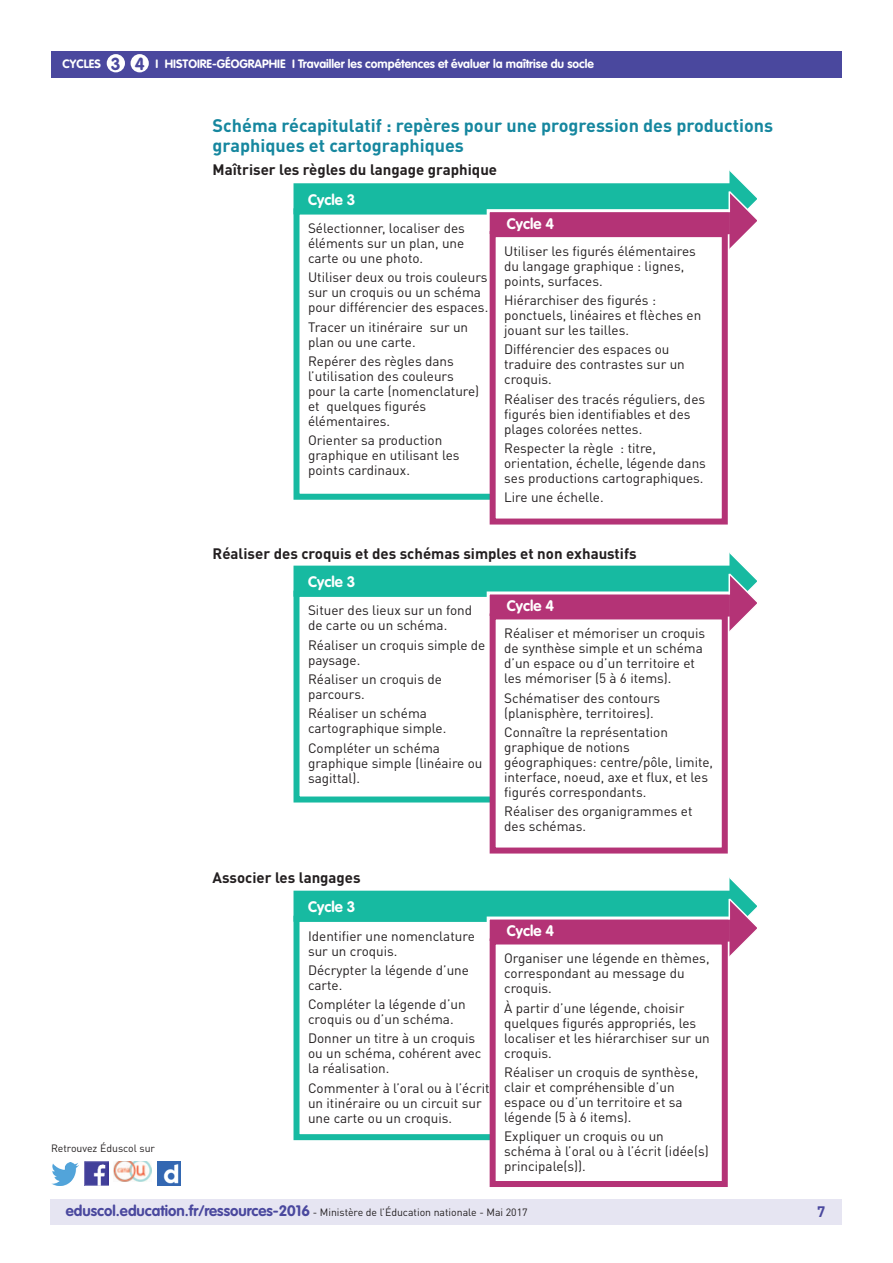
<style>
.page{position:relative;width:893px;height:1263px;background:#fff}
.page>*{position:absolute;margin:0;border:0;box-sizing:border-box;transform-origin:0 0}
.t1{font:700 18px/19.5px "DIN Pro";color:#16879f}
.t2{font:700 17.25px "VAG Rounded Std";color:#4a489e}
.t3{font:700 15px "DIN Pro";color:#231f20}
.t4{font:700 15px "VAG Rounded Std";color:#fff}
.t5{font:700 15px "DIN Pro";color:#4a489e}
.t6{font:13.5px/15px "DIN Pro";color:#231f20}
.t7{font:700 12px "VAG Rounded Std";color:#fff}
.t8{font:10.5px "DIN Pro";color:#231f20}
.s1{font-family:"VAG Rounded Std";font-weight:700;font-size:15px;color:#4a489e}
</style>
<div class="page">
<div style="left:50px;top:1199px;width:791px;height:26px;background:#e6e5f2"></div>
<div style="left:51px;top:51px;width:791px;height:27px;background:#4a489e"></div>
<div style="left:107px;top:54px;width:18px;height:18px;background:#fff;border-radius:50%"></div>
<div style="left:131px;top:54px;width:18px;height:18px;background:#fff;border-radius:50%"></div>
<img style="left:85px;top:1162px;width:23px;height:23px">
<img style="left:51px;top:1163px;width:28px;height:22px">
<img style="left:158px;top:1162px;width:22px;height:23px">
<img style="left:114px;top:1162px;width:38px;height:19px">
<div style="left:293px;top:208px;width:239px;height:292px;border:6px solid #17baa1"></div>
<div style="left:296px;top:186px;width:435px;height:25px;background:#17baa1"></div>
<div style="left:293px;top:183px;width:441px;height:31px;border:6px solid #17baa1"></div>
<div style="left:488px;top:211px;width:243px;height:25px;background:#b43376"></div>
<div style="left:487px;top:209px;width:246px;height:28px;border:3px solid #fff"></div>
<svg style="left:727px;top:170px;width:30px;height:80px"></svg>
<div style="left:493px;top:234px;width:232px;height:287px;background:#fff"></div>
<div style="left:490px;top:231px;width:238px;height:293px;border:6px solid #b43376"></div>
<hr style="left:728px;top:191px;width:2px;height:21px;background:#fff">
<div style="left:293px;top:591px;width:239px;height:211px;border:6px solid #17baa1"></div>
<div style="left:296px;top:569px;width:435px;height:25px;background:#17baa1"></div>
<div style="left:293px;top:566px;width:441px;height:31px;border:6px solid #17baa1"></div>
<div style="left:488px;top:593px;width:243px;height:25px;background:#b43376"></div>
<div style="left:487px;top:591px;width:246px;height:28px;border:3px solid #fff"></div>
<svg style="left:727px;top:552px;width:30px;height:80px"></svg>
<div style="left:493px;top:616px;width:232px;height:234px;background:#fff"></div>
<div style="left:490px;top:613px;width:238px;height:240px;border:6px solid #b43376"></div>
<hr style="left:728px;top:574px;width:2px;height:20px;background:#fff">
<div style="left:293px;top:916px;width:239px;height:224px;border:6px solid #17baa1"></div>
<div style="left:296px;top:894px;width:435px;height:25px;background:#17baa1"></div>
<div style="left:293px;top:891px;width:441px;height:31px;border:6px solid #17baa1"></div>
<div style="left:488px;top:918px;width:243px;height:25px;background:#b43376"></div>
<div style="left:487px;top:916px;width:246px;height:29px;border:3px solid #fff"></div>
<svg style="left:727px;top:877px;width:30px;height:80px"></svg>
<div style="left:493px;top:941px;width:232px;height:243px;background:#fff"></div>
<div style="left:490px;top:938px;width:238px;height:249px;border:6px solid #b43376"></div>
<hr style="left:728px;top:899px;width:2px;height:20px;background:#fff">
<p class="t7" style="left:63px;top:57px;width:40px">CYCLEs</p>
<p class="t7" style="left:156px;top:57px;width:120px">I Histoire-Géographie</p>
<p class="t2" style="left:111px;top:53px;width:35px">3 4</p>
<p class="t7" style="left:292px;top:57px;width:303px">I Travailler les compétences et évaluer la maîtrise du socle</p>
<h1 class="t1" style="left:213px;top:115px;width:562px">Schéma récapitulatif : repères pour une progression des productions graphiques et cartographiques</h1>
<p class="t3" style="left:213px;top:160px;width:286px">Maîtriser les règles du langage graphique</p>
<p class="t4" style="left:308px;top:190px;width:49px">Cycle 3</p>
<p class="t6" style="left:308px;top:220px;width:158px;text-align:justify">Sélectionner, localiser des éléments sur un plan, une carte ou une photo.</p>
<p class="t6" style="left:308px;top:270px;width:182px">Utiliser deux ou trois couleurs sur un croquis ou un schéma pour différencier des espaces.</p>
<p class="t6" style="left:308px;top:319px;width:162px">Tracer un itinéraire sur un plan ou une carte.</p>
<p class="t6" style="left:308px;top:353px;width:173px">Repérer des règles dans l’utilisation des couleurs pour la carte (nomenclature) et quelques figurés élémentaires.</p>
<p class="t6" style="left:308px;top:432px;width:153px">Orienter sa production graphique en utilisant les points cardinaux.</p>
<p class="t4" style="left:507px;top:215px;width:49px">Cycle 4</p>
<p class="t6" style="left:504px;top:243px;width:193px">Utiliser les figurés élémentaires du langage graphique : lignes, points, surfaces.</p>
<p class="t6" style="left:504px;top:293px;width:199px">Hiérarchiser des figurés : ponctuels, linéaires et flèches en jouant sur les tailles.</p>
<p class="t6" style="left:504px;top:342px;width:182px">Différencier des espaces ou traduire des contrastes sur un croquis.</p>
<p class="t6" style="left:504px;top:391px;width:203px">Réaliser des tracés réguliers, des figurés bien identifiables et des plages colorées nettes.</p>
<p class="t6" style="left:504px;top:440px;width:203px">Respecter la règle : titre, orientation, échelle, légende dans ses productions cartographiques.</p>
<p class="t6" style="left:504px;top:490px;width:101px">Lire une échelle.</p>
<p class="t3" style="left:213px;top:543px;width:426px">Réaliser des croquis et des schémas simples et non exhaustifs</p>
<p class="t8" style="left:51px;top:1141px;width:106px">Retrouvez Éduscol sur</p>
<p class="t4" style="left:308px;top:573px;width:49px">Cycle 3</p>
<p class="t6" style="left:308px;top:603px;width:166px">Situer des lieux sur un fond de carte ou un schéma.</p>
<p class="t6" style="left:308px;top:637px;width:179px">Réaliser un croquis simple de paysage.</p>
<p class="t6" style="left:308px;top:671px;width:135px">Réaliser un croquis de parcours.</p>
<p class="t6" style="left:308px;top:706px;width:140px">Réaliser un schéma cartographique simple.</p>
<p class="t6" style="left:308px;top:740px;width:176px">Compléter un schéma graphique simple (linéaire ou sagittal).</p>
<p class="t4" style="left:507px;top:597px;width:49px">Cycle 4</p>
<p class="t6" style="left:504px;top:626px;width:203px">Réaliser et mémoriser un croquis de synthèse simple et un schéma d’un espace ou d’un territoire et les mémoriser (5 à 6 items).</p>
<p class="t6" style="left:504px;top:690px;width:158px">Schématiser des contours (planisphère, territoires).</p>
<p class="t6" style="left:504px;top:724px;width:211px">Connaître la représentation graphique de notions géographiques: centre/pôle, limite, interface, noeud, axe et flux, et les figurés correspondants.</p>
<p class="t6" style="left:504px;top:803px;width:190px">Réaliser des organigrammes et des schémas.</p>
<p class="t3" style="left:213px;top:868px;width:150px">Associer les langages</p>
<p class="t4" style="left:308px;top:898px;width:49px">Cycle 3</p>
<p class="t6" style="left:308px;top:928px;width:168px">Identifier une nomenclature sur un croquis.</p>
<p class="t6" style="left:308px;top:962px;width:162px">Décrypter la légende d’une carte.</p>
<p class="t6" style="left:308px;top:996px;width:159px">Compléter la légende d’un croquis ou d’un schéma.</p>
<p class="t6" style="left:308px;top:1031px;width:175px">Donner un titre à un croquis ou un schéma, cohérent avec la réalisation.</p>
<p class="t6" style="left:308px;top:1080px;width:183px">Commenter à l’oral ou à l’écrit un itinéraire ou un circuit sur une carte ou un croquis.</p>
<p class="t4" style="left:507px;top:922px;width:49px">Cycle 4</p>
<p class="t6" style="left:504px;top:951px;width:207px">Organiser une légende en thèmes, correspondant au message du croquis.</p>
<p class="t6" style="left:504px;top:1000px;width:207px">À partir d’une légende, choisir quelques figurés appropriés, les localiser et les hiérarchiser sur un croquis.</p>
<p class="t6" style="left:504px;top:1064px;width:196px">Réaliser un croquis de synthèse, clair et compréhensible d’un espace ou d’un territoire et sa légende (5 à 6 items).</p>
<p class="t6" style="left:504px;top:1128px;width:206px">Expliquer un croquis ou un schéma à l’oral ou à l’écrit (idée(s) principale(s)).</p>
<p class="t8" style="left:66px;top:1205px;width:463px"><span class="s1">eduscol.education.fr/ressources-2016</span> - Ministère de l’Éducation nationale - Mai 2017</p>
<p class="t5" style="left:817px;top:1201px;width:10px">7</p>
</div>
